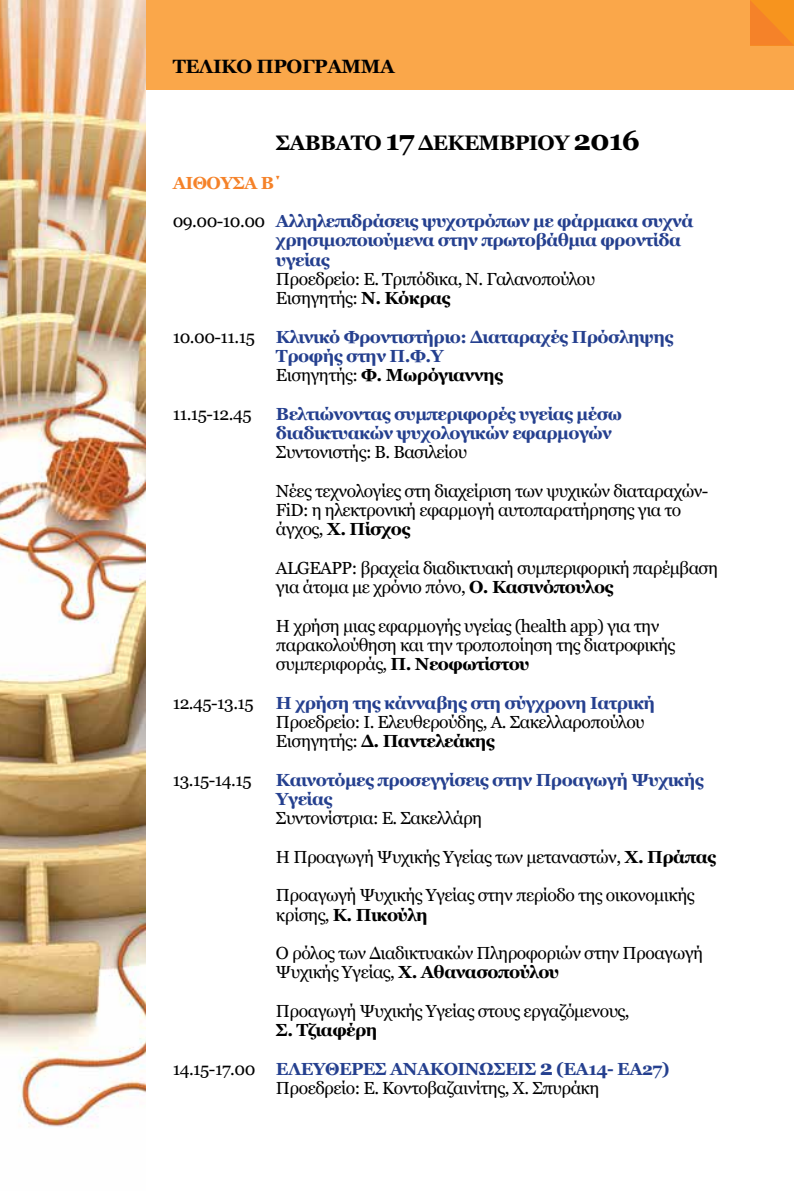
<style>
.page{position:relative;width:794px;height:1191px;background:#fff}
.page>*{position:absolute;margin:0;border:0;box-sizing:border-box;transform-origin:0 0}
.t1{font:700 21px "Georgia";letter-spacing:-.03em;color:#000}
.t2{font:700 19.25px "Georgia";letter-spacing:-.02em;color:#000}
.t3{font:17.5px/19.2px "Georgia";letter-spacing:-.03em;color:#000}
.t4{font:700 17.5px/19.2px "Georgia";letter-spacing:-.03em;color:#25408f}
.t5{font:700 17.5px "Georgia";letter-spacing:-.03em;color:#000}
.t6{font:700 17.5px "Georgia";letter-spacing:-.03em;color:#f58229}
.s1{font-size:28px}
.s2{font-weight:400;color:#000}
.s3{font-weight:700}
.s4{color:#000}
.s5{font-weight:700;color:#25408f}
.s6{font-weight:700;font-size:21px;color:#25408f}
</style>
<div class="page">
<div style="left:0;top:0;width:794px;height:89px;background:#faa74a"></div>
<img style="left:0;top:0;width:146px;height:1127px">
<svg style="left:750px;top:0;width:44px;height:45px"></svg>
<p class="t2" style="left:173px;top:51px;width:224px">TEΛΙΚΟ ΠΡΟΓΡΑΜΜΑ</p>
<p class="t1" style="left:276px;top:127px;width:365px">ΣΑΒΒΑΤΟ <span class="s1">17</span> ΔΕΚΕΜΒΡΙΟΥ <span class="s1">2016</span></p>
<p class="t6" style="left:173px;top:169px;width:111px">ΑΙΘΟΥΣΑ B΄</p>
<p class="t4" style="left:276px;top:211px;width:419px;text-indent:-103px"><span class="s2">09.00-10.00</span> Αλληλεπιδράσεις ψυχοτρόπων με φάρμακα συχνά χρησιμοποιούμενα στην πρωτοβάθμια φροντίδα υγείας</p>
<p class="t3" style="left:276px;top:269px;width:321px">Προεδρείο: Ε. Τριπόδικα, Ν. Γαλανοπούλου<br>Εισηγητής: <span class="s3">Ν. Κόκρας</span></p>
<p class="t4" style="left:276px;top:326px;width:399px;text-indent:-103px"><span class="s2">10.00-11.15</span> Κλινικό Φροντιστήριο: Διαταραχές Πρόσληψης<br>Τροφής στην Π.Φ.Υ<br><span class="s2">Εισηγητής:</span> <span class="s4">Φ. Μωρόγιαννης</span></p>
<p class="t3" style="left:173px;top:403px;width:80px">11.15-12.45</p>
<p class="t4" style="left:276px;top:403px;width:348px">Βελτιώνοντας συμπεριφορές υγείας μέσω διαδικτυακών ψυχολογικών εφαρμογών</p>
<p class="t3" style="left:276px;top:442px;width:193px">Συντονιστής: Β. Βασιλείου</p>
<p class="t3" style="left:276px;top:480px;width:434px">Νέες τεχνολογίες στη διαχείριση των ψυχικών διαταραχών-<br>FiD: η ηλεκτρονική εφαρμογή αυτοπαρατήρησης για το άγχος, <span class="s3">Χ. Πίσχος</span></p>
<p class="t3" style="left:276px;top:557px;width:443px">ALGEAPP: βραχεία διαδικτυακή συμπεριφορική παρέμβαση για άτομα με χρόνιο πόνο, <span class="s3">Ο. Κασινόπουλος</span></p>
<p class="t3" style="left:276px;top:615px;width:401px">Η χρήση μιας εφαρμογής υγείας (health app) για την παρακολούθηση και την τροποποίηση της διατροφικής συμπεριφοράς, <span class="s3">Π. Νεοφωτίστου</span></p>
<p class="t3" style="left:173px;top:692px;width:83px">12.45-13.15</p>
<p class="t4" style="left:276px;top:692px;width:380px">Η χρήση της κάνναβης στη σύγχρονη Ιατρική</p>
<p class="t3" style="left:276px;top:711px;width:370px">Προεδρείο: Ι. Ελευθερούδης, Α. Σακελλαροπούλου<br>Εισηγητής: <span class="s3">Δ. Παντελεάκης</span></p>
<p class="t3" style="left:173px;top:769px;width:80px">13.15-14.15</p>
<p class="t4" style="left:276px;top:769px;width:429px">Καινοτόμες προσεγγίσεις στην Προαγωγή Ψυχικής<br>Υγείας</p>
<p class="t3" style="left:276px;top:808px;width:208px">Συντονίστρια: Ε. Σακελλάρη</p>
<p class="t3" style="left:276px;top:846px;width:441px">Η Προαγωγή Ψυχικής Υγείας των μεταναστών, <span class="s3">Χ. Πράπας</span></p>
<p class="t3" style="left:276px;top:885px;width:420px">Προαγωγή Ψυχικής Υγείας στην περίοδο της οικονομικής κρίσης, <span class="s3">Κ. Πικούλη</span></p>
<p class="t3" style="left:276px;top:942px;width:429px">Ο ρόλος των Διαδικτυακών Πληροφοριών στην Προαγωγή<br>Ψυχικής Υγείας, <span class="s3">Χ. Αθανασοπούλου</span></p>
<p class="t3" style="left:276px;top:1000px;width:355px">Προαγωγή Ψυχικής Υγείας στους εργαζόμενους,</p>
<p class="t5" style="left:276px;top:1016px;width:103px">Σ. Τζιαφέρη</p>
<p class="t3" style="left:276px;top:1058px;width:395px;text-indent:-103px">14.15-17.00 <span class="s5">ΕΛΕΥΘΕΡΕΣ ΑΝΑΚΟΙΝΩΣΕΙΣ</span> <span class="s6">2</span> <span class="s5">(EA14- EA27)<br></span>Προεδρείο: Ε. Κοντοβαζαινίτης, Χ. Σπυράκη</p>
</div>
